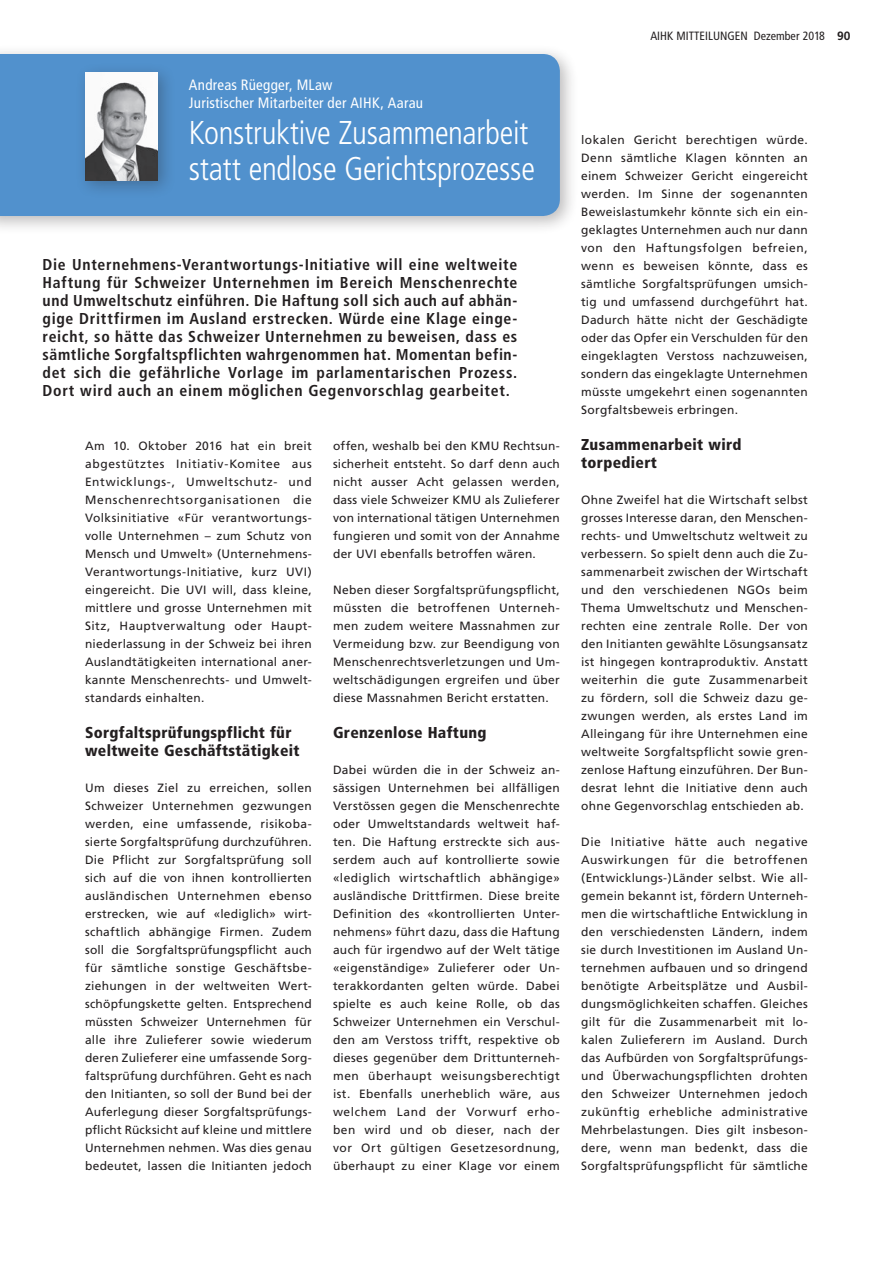
<style>
.page{position:relative;width:893px;height:1263px;background:#fff}
.page>*{position:absolute;margin:0;border:0;box-sizing:border-box;transform-origin:0 0}
.t1{font:300 condensed 33px/36px "Frutiger";letter-spacing:-.01em;color:#fff}
.t2{font:700 condensed 15.75px/18px "Frutiger";letter-spacing:.045em;color:#231f20;text-align:justify}
.t3{font:900 condensed 15.75px/18px "Frutiger";letter-spacing:.02em;color:#231f20}
.t4{font:condensed 15px/18px "Frutiger";letter-spacing:.015em;color:#fff}
.t5{font:12px/18px "Frutiger";letter-spacing:.02em;color:#231f20;text-align:justify}
.t6{font:condensed 12px "Frutiger";color:#231f20}
.s1{font-family:"Frutiger LT";font-weight:700;font-stretch:normal}
</style>
<div class="page">
<div style="left:0;top:44px;width:578px;height:191px;background:#231f20;opacity:.3"></div>
<div style="left:0;top:54px;width:560px;height:162px;background:#5191cd"></div>
<div style="left:75px;top:62px;width:101px;height:137px;background:#231f20;opacity:.3"></div>
<img style="left:85px;top:72px;width:73px;height:108px">
<p class="t4" style="left:189px;top:76px;width:235px">Andreas Rüegger, MLaw<br>Juristischer Mitarbeiter der AIHK, Aarau</p>
<h1 class="t1" style="left:189px;top:115px;width:347px">Konstruktive Zusammenarbeit statt endlose Gerichtsprozesse</h1>
<p class="t2" style="left:43px;top:256px;width:476px">Die Unternehmens-Verantwortungs-Initiative will eine weltweite Haftung für Schweizer Unternehmen im Bereich Menschenrechte und Umweltschutz einführen. Die Haftung soll sich auch auf abhän&shy;gige Drittfirmen im Ausland erstrecken. Würde eine Klage einge&shy;reicht, so hätte das Schweizer Unternehmen zu beweisen, dass es sämtliche Sorgfaltspflichten wahrgenommen hat. Momentan befin&shy;det sich die gefährliche Vorlage im parlamentarischen Prozess.<br>Dort wird auch an einem möglichen Gegenvorschlag gearbeitet.</p>
<p class="t5" style="left:85px;top:437px;width:228px">Am 10. Oktober 2016 hat ein breit abgestütztes Initiativ-Komitee aus Entwicklungs-, Umweltschutz- und Menschenrechtsorganisationen die Volksinitiative «Für verantwortungs&shy;volle Unternehmen – zum Schutz von Mensch und Umwelt» (Unternehmens-Verantwortungs-Initiative, kurz UVI) eingereicht. Die UVI will, dass kleine, mittlere und grosse Unternehmen mit Sitz, Hauptverwaltung oder Haupt&shy;niederlassung in der Schweiz bei ihren Auslandtätigkeiten international aner&shy;kannte Menschenrechts- und Umwelt&shy;standards einhalten.</p>
<h2 class="t3" style="left:85px;top:723px;width:216px">Sorgfaltsprüfungspflicht für weltweite Geschäftstätigkeit</h2>
<p class="t5" style="left:85px;top:779px;width:228px">Um dieses Ziel zu erreichen, sollen Schweizer Unternehmen gezwungen werden, eine umfassende, risikoba&shy;sierte Sorgfaltsprüfung durchzuführen.<br>Die Pflicht zur Sorgfaltsprüfung soll sich auf die von ihnen kontrollierten ausländischen Unternehmen ebenso erstrecken, wie auf «lediglich» wirt&shy;schaftlich abhängige Firmen. Zudem soll die Sorgfaltsprüfungspflicht auch für sämtliche sonstige Geschäftsbe&shy;ziehungen in der weltweiten Wert&shy;schöpfungskette gelten. Entsprechend müssten Schweizer Unternehmen für alle ihre Zulieferer sowie wiederum deren Zulieferer eine umfassende Sorg&shy;faltsprüfung durchführen. Geht es nach den Initianten, so soll der Bund bei der Auferlegung dieser Sorgfaltsprüfungs&shy;pflicht Rücksicht auf kleine und mittlere Unternehmen nehmen. Was dies genau bedeutet, lassen die Initianten jedoch</p>
<p class="t5" style="left:333px;top:437px;width:228px">offen, weshalb bei den KMU Rechtsun&shy;sicherheit entsteht. So darf denn auch nicht ausser Acht gelassen werden, dass viele Schweizer KMU als Zulieferer von international tätigen Unternehmen fungieren und somit von der Annahme der UVI ebenfalls betroffen wären.</p>
<p class="t5" style="left:333px;top:581px;width:228px">Neben dieser Sorgfaltsprüfungspflicht, müssten die betroffenen Unterneh&shy;men zudem weitere Massnahmen zur Vermeidung bzw. zur Beendigung von Menschenrechtsverletzungen und Um&shy;weltschädigungen ergreifen und über diese Massnahmen Bericht erstatten.</p>
<h2 class="t3" style="left:333px;top:723px;width:155px">Grenzenlose Haftung</h2>
<p class="t5" style="left:333px;top:761px;width:228px">Dabei würden die in der Schweiz an&shy;sässigen Unternehmen bei allfälligen Verstössen gegen die Menschenrechte oder Umweltstandards weltweit haf&shy;ten. Die Haftung erstreckte sich aus&shy;serdem auch auf kontrollierte sowie «lediglich wirtschaftlich abhängige» ausländische Drittfirmen. Diese breite Definition des «kontrollierten Unter&shy;nehmens» führt dazu, dass die Haftung auch für irgendwo auf der Welt tätige «eigenständige» Zulieferer oder Un&shy;terakkordanten gelten würde. Dabei spielte es auch keine Rolle, ob das Schweizer Unternehmen ein Verschul&shy;den am Verstoss trifft, respektive ob dieses gegenüber dem Drittunterneh&shy;men überhaupt weisungsberechtigt ist. Ebenfalls unerheblich wäre, aus welchem Land der Vorwurf erho&shy;ben wird und ob dieser, nach der vor Ort gültigen Gesetzesordnung, überhaupt zu einer Klage vor einem</p>
<p class="t6" style="left:650px;top:29px;width:202px">AIHK MITTEILUNGEN Dezember 2018 <span class="s1">90</span></p>
<p class="t5" style="left:581px;top:131px;width:228px">lokalen Gericht berechtigen würde.<br>Denn sämtliche Klagen könnten an einem Schweizer Gericht eingereicht werden. Im Sinne der sogenannten Beweislastumkehr könnte sich ein ein&shy;geklagtes Unternehmen auch nur dann von den Haftungsfolgen befreien, wenn es beweisen könnte, dass es sämtliche Sorgfaltsprüfungen umsich&shy;tig und umfassend durchgeführt hat.<br>Dadurch hätte nicht der Geschädigte oder das Opfer ein Verschulden für den eingeklagten Verstoss nachzuweisen, sondern das eingeklagte Unternehmen müsste umgekehrt einen sogenannten Sorgfaltsbeweis erbringen.</p>
<h2 class="t3" style="left:581px;top:435px;width:162px">Zusammenarbeit wird torpediert</h2>
<p class="t5" style="left:581px;top:491px;width:228px">Ohne Zweifel hat die Wirtschaft selbst grosses Interesse daran, den Menschen&shy;rechts- und Umweltschutz weltweit zu verbessern. So spielt denn auch die Zu&shy;sammenarbeit zwischen der Wirtschaft und den verschiedenen NGOs beim Thema Umweltschutz und Menschen&shy;rechten eine zentrale Rolle. Der von den Initianten gewählte Lösungsansatz ist hingegen kontraproduktiv. Anstatt weiterhin die gute Zusammenarbeit zu fördern, soll die Schweiz dazu ge&shy;zwungen werden, als erstes Land im Alleingang für ihre Unternehmen eine weltweite Sorgfaltspflicht sowie gren&shy;zenlose Haftung einzuführen. Der Bun&shy;desrat lehnt die Initiative denn auch ohne Gegenvorschlag entschieden ab.</p>
<p class="t5" style="left:581px;top:833px;width:228px">Die Initiative hätte auch negative Auswirkungen für die betroffenen (Entwicklungs-)Länder selbst. Wie all&shy;gemein bekannt ist, fördern Unterneh&shy;men die wirtschaftliche Entwicklung in den verschiedensten Ländern, indem sie durch Investitionen im Ausland Un&shy;ternehmen aufbauen und so dringend benötigte Arbeitsplätze und Ausbil&shy;dungsmöglichkeiten schaffen. Gleiches gilt für die Zusammenarbeit mit lo&shy;kalen Zulieferern im Ausland. Durch das Aufbürden von Sorgfaltsprüfungs&shy;und Überwachungspflichten drohten den Schweizer Unternehmen jedoch zukünftig erhebliche administrative Mehrbelastungen. Dies gilt insbeson&shy;dere, wenn man bedenkt, dass die Sorgfaltsprüfungspflicht für sämtliche</p>
</div>
